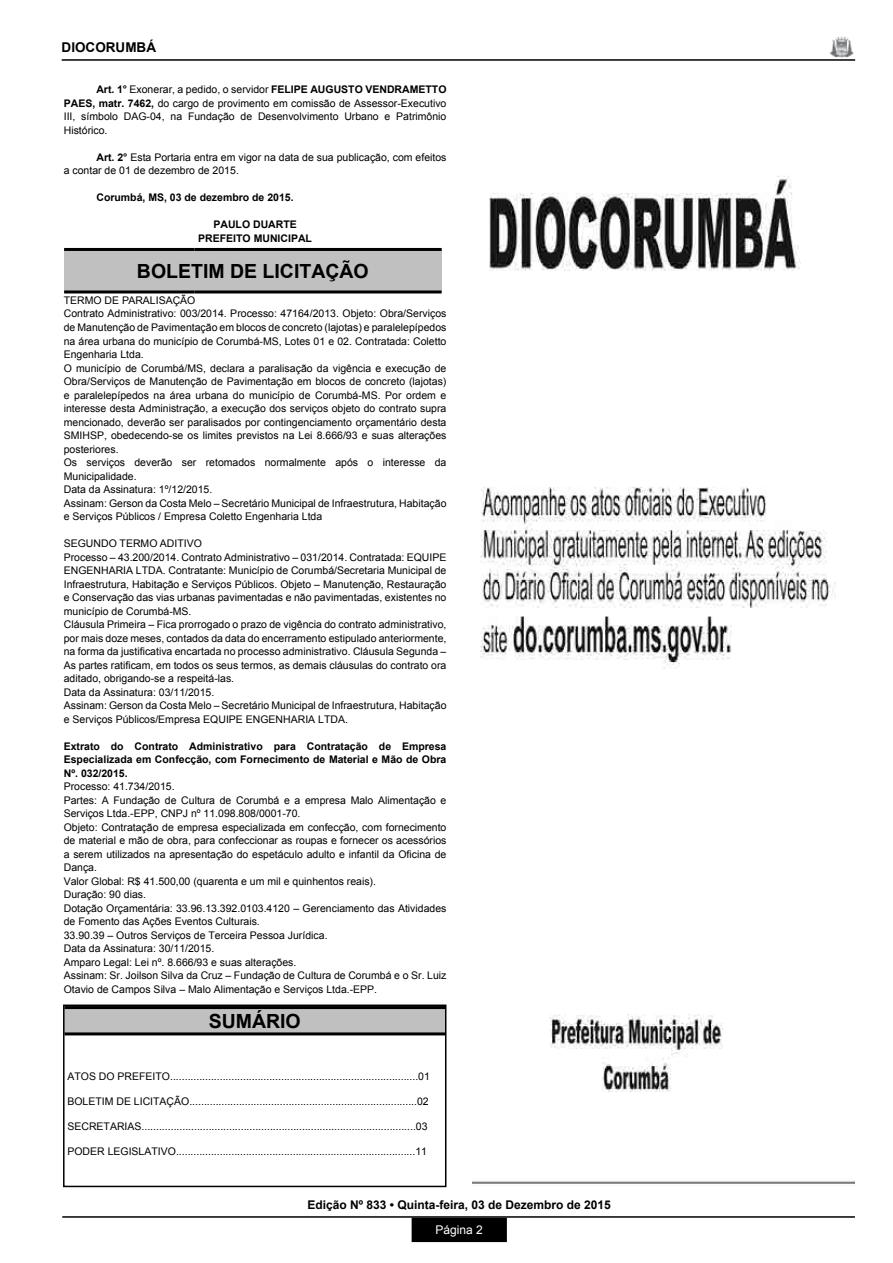
<style>
.page{position:relative;width:893px;height:1263px;background:#fff}
.page>*{position:absolute;margin:0;border:0;box-sizing:border-box;transform-origin:0 0}
.t1{font:700 19.5px "Arial";color:#000}
.t2{font:700 13.5px "Arial";color:#000}
.t3{font:700 12px "Arial";color:#000}
.t4{font:12px "Arial";color:#fff}
.t5{font:10.5px/13.5px "Arial";color:#000}
.t6{font:700 10.5px/13.5px "Arial";color:#000;text-align:center}
.s1{font-weight:700}
</style>
<div class="page">
<div style="left:412px;top:1218px;width:94px;height:23px;background:#000"></div>
<div style="left:412px;top:1218px;width:95px;height:24px;border:2px solid #000"></div>
<hr style="left:62px;top:1216px;width:793px;height:2px;background:#000">
<img style="left:830px;top:36px;width:23px;height:21px">
<hr style="left:62px;top:59px;width:793px;height:2px;background:#000">
<div style="left:65px;top:1007px;width:380px;height:27px;background:#c0c0c0"></div>
<hr style="left:65px;top:1006px;width:380px;height:3px;background:#000">
<hr style="left:65px;top:1032px;width:380px;height:3px;background:#000">
<div style="left:63px;top:1004px;width:383px;height:183px;border:2px solid #000"></div>
<div style="left:64px;top:249px;width:378px;height:43px;background:#c0c0c0"></div>
<hr style="left:195px;top:290px;width:130px;height:3px;background:#000">
<hr style="left:325px;top:290px;width:117px;height:3px;background:#000">
<hr style="left:64px;top:248px;width:131px;height:3px;background:#000">
<hr style="left:195px;top:248px;width:130px;height:3px;background:#000">
<hr style="left:325px;top:248px;width:117px;height:3px;background:#000">
<hr style="left:64px;top:290px;width:131px;height:3px;background:#000">
<img style="left:472px;top:176px;width:383px;height:1008px">
<p class="t2" style="left:62px;top:38px;width:96px">DIOCORUMBÁ</p>
<p class="t5" style="left:64px;top:83px;width:384px;text-align:justify;text-indent:33px"><span class="s1">Art. 1°</span> Exonerar, a pedido, o servidor <span class="s1">FELIPE AUGUSTO VENDRAMETTO PAES, matr. 7462,</span> do cargo de provimento em comissão de Assessor-Executivo III, símbolo DAG-04, na Fundação de Desenvolvimento Urbano e Patrimônio Histórico.</p>
<p class="t5" style="left:64px;top:151px;width:384px;text-indent:33px"><span class="s1">Art. 2°</span> Esta Portaria entra em vigor na data de sua publicação, com efeitos a contar de 01 de dezembro de 2015.</p>
<p class="t6" style="left:96px;top:191px;width:199px">Corumbá, MS, 03 de dezembro de 2015.</p>
<p class="t6" style="left:198px;top:218px;width:115px">PAULO DUARTE<br>PREFEITO MUNICIPAL</p>
<h1 class="t1" style="left:137px;top:258px;width:233px">BOLETIM DE LICITAÇÃO</h1>
<p class="t5" style="left:64px;top:294px;width:384px">TERMO DE PARALISAÇÃO<br>Contrato Administrativo: 003/2014. Processo: 47164/2013. Objeto: Obra/Serviços de Manutenção de Pavimentação em blocos de concreto (lajotas) e paralelepípedos na área urbana do município de Corumbá-MS, Lotes 01 e 02. Contratada: Coletto Engenharia Ltda.<br>O município de Corumbá/MS, declara a paralisação da vigência e execução de Obra/Serviços de Manutenção de Pavimentação em blocos de concreto (lajotas) e paralelepípedos na área urbana do município de Corumbá-MS. Por ordem e interesse desta Administração, a execução dos serviços objeto do contrato supra mencionado, deverão ser paralisados por contingenciamento orçamentário desta SMIHSP, obedecendo-se os limites previstos na Lei 8.666/93 e suas alterações posteriores.<br>Os serviços deverão ser retomados normalmente após o interesse da Municipalidade.<br>Data da Assinatura: 1º/12/2015.<br>Assinam: Gerson da Costa Melo – Secretário Municipal de Infraestrutura, Habitação e Serviços Públicos / Empresa Coletto Engenharia Ltda</p>
<p class="t5" style="left:64px;top:537px;width:384px">SEGUNDO TERMO ADITIVO<br>Processo – 43.200/2014. Contrato Administrativo – 031/2014. Contratada: EQUIPE ENGENHARIA LTDA. Contratante: Município de Corumbá/Secretaria Municipal de Infraestrutura, Habitação e Serviços Públicos. Objeto – Manutenção, Restauração e Conservação das vias urbanas pavimentadas e não pavimentadas, existentes no município de Corumbá-MS.<br>Cláusula Primeira – Fica prorrogado o prazo de vigência do contrato administrativo, por mais doze meses, contados da data do encerramento estipulado anteriormente, na forma da justificativa encartada no processo administrativo. Cláusula Segunda – As partes ratificam, em todos os seus termos, as demais cláusulas do contrato ora aditado, obrigando-se a respeitá-las.<br>Data da Assinatura: 03/11/2015.<br>Assinam: Gerson da Costa Melo – Secretário Municipal de Infraestrutura, Habitação e Serviços Públicos/Empresa EQUIPE ENGENHARIA LTDA.</p>
<p class="t6" style="left:64px;top:739px;width:384px;text-align:justify">Extrato do Contrato Administrativo para Contratação de Empresa Especializada em Confecção, com Fornecimento de Material e Mão de Obra Nº. 032/2015.</p>
<p class="t5" style="left:64px;top:780px;width:384px">Processo: 41.734/2015.<br>Partes: A Fundação de Cultura de Corumbá e a empresa Malo Alimentação e Serviços Ltda.-EPP, CNPJ nº 11.098.808/0001-70.<br>Objeto: Contratação de empresa especializada em confecção, com fornecimento de material e mão de obra, para confeccionar as roupas e fornecer os acessórios a serem utilizados na apresentação do espetáculo adulto e infantil da Oficina de Dança.<br>Valor Global: R$ 41.500,00 (quarenta e um mil e quinhentos reais).<br>Duração: 90 dias.<br>Dotação Orçamentária: 33.96.13.392.0103.4120 – Gerenciamento das Atividades de Fomento das Ações Eventos Culturais.<br>33.90.39 – Outros Serviços de Terceira Pessoa Jurídica.<br>Data da Assinatura: 30/11/2015.<br>Amparo Legal: Lei nº. 8.666/93 e suas alterações.<br>Assinam: Sr. Joilson Silva da Cruz – Fundação de Cultura de Corumbá e o Sr. Luiz Otavio de Campos Silva – Malo Alimentação e Serviços Ltda.-EPP.</p>
<h1 class="t1" style="left:209px;top:1008px;width:94px">SUMÁRIO</h1>
<p class="t5" style="left:67px;top:1069px;width:364px">ATOS DO PREFEITO.....................................................................................01</p>
<p class="t5" style="left:67px;top:1095px;width:363px">BOLETIM DE LICITAÇÃO..............................................................................02</p>
<p class="t5" style="left:67px;top:1120px;width:362px">SECRETARIAS..............................................................................................03</p>
<p class="t5" style="left:67px;top:1145px;width:361px">PODER LEGISLATIVO..................................................................................11</p>
<p class="t3" style="left:308px;top:1196px;width:305px">Edição Nº 833 • Quinta-feira, 03 de Dezembro de 2015</p>
<p class="t4" style="left:436px;top:1222px;width:49px">Página 2</p>
</div>
